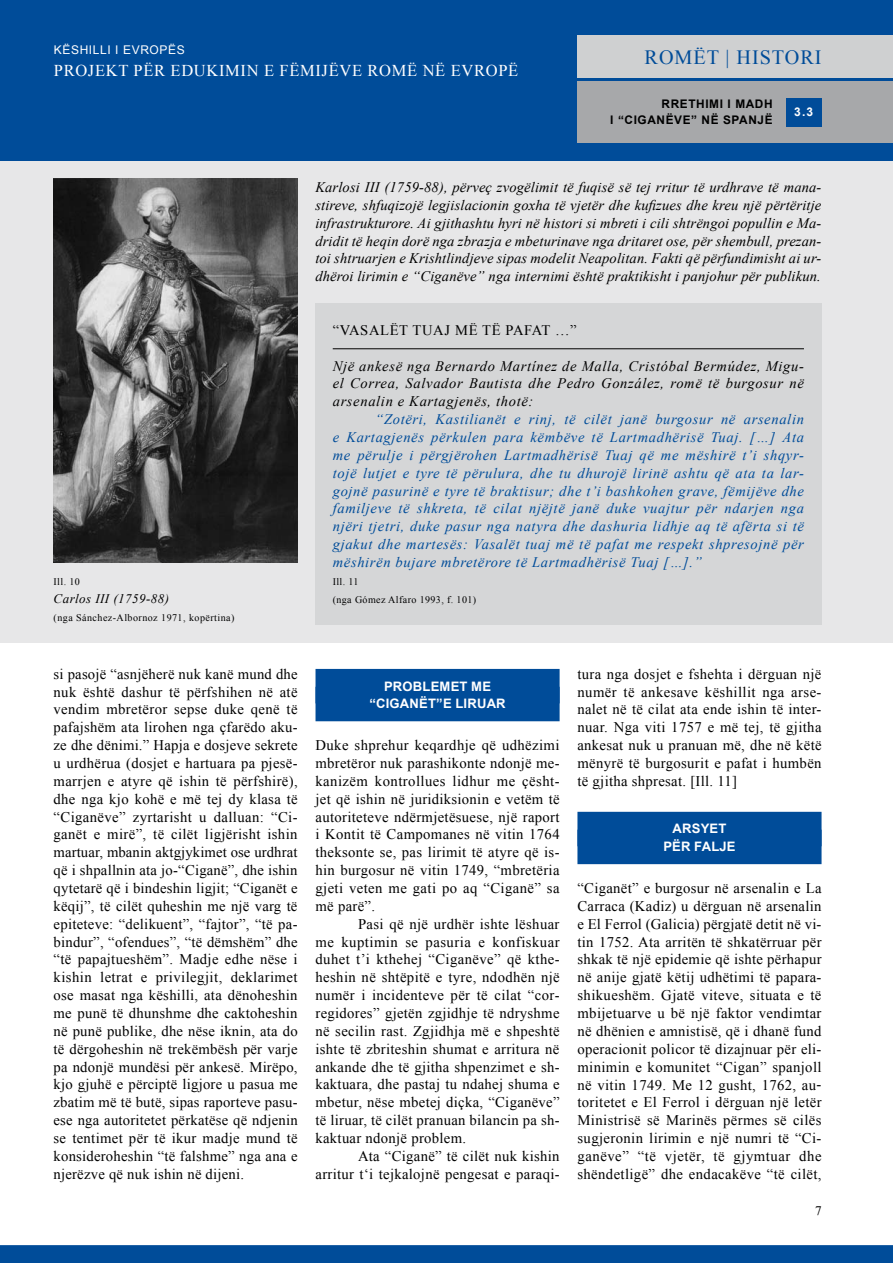
<style>
.page{position:relative;width:893px;height:1263px;background:#fff}
.page>*{position:absolute;margin:0;border:0;box-sizing:border-box;transform-origin:0 0}
.t1{font:20.25px "Times New Roman";letter-spacing:.045em;color:#004c99}
.t2{font:16.5px "Times New Roman";letter-spacing:.04em;color:#fff}
.t3{font:14.7px/17.9px "Times New Roman";letter-spacing:.02em;color:#000;text-align:justify}
.t4{font:italic 14.55px/17.9px "Times New Roman";letter-spacing:.01em;color:#000;text-align:justify}
.t5{font:italic 14.55px/17.9px "Times New Roman";letter-spacing:.045em;color:#004c99;text-align:justify}
.t6{font:14.55px "Times New Roman";letter-spacing:.045em;color:#000}
.t7{font:700 13.05px/17.9px "Arial";letter-spacing:.015em;color:#fff;text-align:center}
.t8{font:italic 13.05px "Times New Roman";letter-spacing:.035em;color:#000}
.t9{font:12px "Arial";letter-spacing:.05em;color:#fff}
.t10{font:700 12px "Arial";color:#fff}
.t11{font:700 11.85px/16px "Arial";letter-spacing:.05em;color:#000;text-align:right}
.t12{font:10.05px/17.9px "Times New Roman";letter-spacing:.045em;color:#000}
</style>
<div class="page">
<div style="left:0;top:147px;width:893px;height:496px;background:#e7e7e8"></div>
<div style="left:0;top:0;width:893px;height:161px;background:#004c99"></div>
<div style="left:577px;top:81px;width:316px;height:62px;background:#a7a8aa"></div>
<div style="left:577px;top:36px;width:316px;height:42px;background:#cfd0d1"></div>
<div style="left:786px;top:98px;width:35px;height:28px;background:#004c99"></div>
<div style="left:0;top:1245px;width:893px;height:18px;background:#004c99"></div>
<div style="left:315px;top:669px;width:245px;height:34px;background:#004c99"></div>
<div style="left:315px;top:687px;width:245px;height:34px;background:#004c99"></div>
<div style="left:577px;top:812px;width:244px;height:34px;background:#004c99"></div>
<div style="left:577px;top:830px;width:244px;height:34px;background:#004c99"></div>
<img style="left:54px;top:179px;width:243px;height:384px">
<div style="left:315px;top:304px;width:506px;height:321px;background:#d5d6d7"></div>
<hr style="left:333px;top:348px;width:471px;height:1px;background:#000">
<p class="t9" style="left:54px;top:42px;width:132px">KËSHI LLI I EVROPËS</p>
<p class="t2" style="left:54px;top:59px;width:22px">Projekt</p>
<p class="t2" style="left:134px;top:59px;width:353px">Për Edukimin e fëmijëve romë nË Evrop</p>
<p class="t2" style="left:508px;top:59px;width:12px">ë</p>
<h1 class="t1" style="left:645px;top:44px;width:177px">ROMËT | HISTORI</h1>
<p class="t10" style="left:794px;top:104px;width:21px">3.3</p>
<p class="t11" style="left:610px;top:97px;width:164px">RRETHIMI I MADH<br>I “CIGANËVE” NË SPANJË</p>
<p class="t12" style="left:54px;top:572px;width:28px">Ill. 10</p>
<p class="t8" style="left:54px;top:589px;width:117px">Carlos III (1759-88)</p>
<p class="t12" style="left:54px;top:608px;width:182px">(nga Sánchez-Albornoz 1971, kopërtina)</p>
<p class="t4" style="left:315px;top:178px;width:508px">Karlosi III (1759-88), përveç zvogëlimit të fuqisë së tej rritur të urdhrave të mana&shy;stireve, shfuqizojë legjislacionin goxha të vjetër dhe kufizues dhe kreu një përtëritje infrastrukturore. Ai gjithashtu hyri në histori si mbreti i cili shtrëngoi popullin e Ma&shy;dridit të heqin dorë nga zbrazja e mbeturinave nga dritaret ose, për shembull, prezan&shy;toi shtruarjen e Krishtlindjeve sipas modelit Neapolitan. Fakti që përfundimisht ai ur&shy;dhëroi lirimin e “Ciganëve” nga internimi është praktikisht i panjohur për publikun.</p>
<p class="t6" style="left:333px;top:320px;width:48px">“VASALË</p>
<p class="t6" style="left:399px;top:320px;width:125px">T TUAJ MË TË PAFA</p>
<p class="t6" style="left:541px;top:320px;width:37px">T …”</p>
<p class="t4" style="left:333px;top:356px;width:473px">Një ankesë nga Bernardo Martínez de Malla, Cristóbal Bermúdez, Migu&shy;el Correa, Salvador Bautista dhe Pedro González, romë të burgosur në arsenalin e Kartagjenës, thotë:</p>
<p class="t5" style="left:333px;top:410px;width:473px;text-indent:43px">“Zotëri, Kastilianët e rinj, të cilët janë burgosur në arsenalin e Kartagjenës përkulen para këmbëve të Lartmadhërisë Tuaj. […] Ata me përulje i përgjërohen Lartmadhërisë Tuaj që me mëshirë t’i shqyr&shy;tojë lutjet e tyre të përulura, dhe tu dhurojë lirinë ashtu që ata ta lar&shy;gojnë pasurinë e tyre të braktisur; dhe t’i bashkohen grave, fëmijëve dhe familjeve të shkreta, të cilat njëjtë janë duke vuajtur për ndarjen nga njëri tjetri, duke pasur nga natyra dhe dashuria lidhje aq të afërta si të gjakut dhe martesës: Vasalët tuaj më të pafat me respekt shpresojnë për mëshirën bujare mbretërore të Lartmadhërisë Tuaj […].”</p>
<p class="t12" style="left:333px;top:572px;width:145px">Ill. 11<br>(nga Gómez Alfaro 1993, f. 101)</p>
<p class="t3" style="left:54px;top:665px;width:246px">si pasojë “asnjëherë nuk kanë mund dhe nuk është dashur të përfshihen në atë vendim mbretëror sepse duke qenë të pafajshëm ata lirohen nga çfarëdo aku&shy;ze dhe dënimi.” Hapja e dosjeve sekrete u urdhërua (dosjet e hartuara pa pjesë&shy;marrjen e atyre që ishin të përfshirë), dhe nga kjo kohë e më tej dy klasa të “Ciganëve” zyrtarisht u dalluan: “Ci&shy;ganët e mirë”, të cilët ligjërisht ishin martuar, mbanin aktgjykimet ose urdhrat që i shpallnin ata jo-“Ciganë”, dhe ishin qytetarë që i bindeshin ligjit; “Ciganët e këqij”, të cilët quheshin me një varg të epiteteve: “delikuent”, “fajtor”, “të pa&shy;bindur”, “ofendues”, “të dëmshëm” dhe “të papajtueshëm”. Madje edhe nëse i kishin letrat e privilegjit, deklarimet ose masat nga këshilli, ata dënoheshin me punë të dhunshme dhe caktoheshin në punë publike, dhe nëse iknin, ata do të dërgoheshin në trekëmbësh për varje pa ndonjë mundësi për ankesë. Mirëpo, kjo gjuhë e përciptë ligjore u pasua me zbatim më të butë, sipas raporteve pasu&shy;ese nga autoritetet përkatëse që ndjenin se tentimet për të ikur madje mund të konsideroheshin “të falshme” nga ana e njerëzve që nuk ishin në dijeni.</p>
<p class="t7" style="left:384px;top:677px;width:57px">PROBLEMET</p>
<p class="t7" style="left:471px;top:677px;width:11px">ME</p>
<p class="t7" style="left:369px;top:695px;width:17px">“CIGANËT</p>
<p class="t7" style="left:436px;top:695px;width:71px">”E LIRUAR</p>
<p class="t3" style="left:315px;top:736px;width:246px">Duke shprehur keqardhje që udhëzimi mbretëror nuk parashikonte ndonjë me&shy;kanizëm kontrollues lidhur me çësht&shy;jet që ishin në juridiksionin e vetëm të autoriteteve ndërmjetësuese, një raport i Kontit të Campomanes në vitin 1764 theksonte se, pas lirimit të atyre që is&shy;hin burgosur në vitin 1749, “mbretëria gjeti veten me gati po aq “Ciganë” sa më parë”.</p>
<p class="t3" style="left:315px;top:915px;width:246px;text-indent:43px">Pasi që një urdhër ishte lëshuar me kuptimin se pasuria e konfiskuar duhet t’i kthehej “Ciganëve” që kthe&shy;heshin në shtëpitë e tyre, ndodhën një numër i incidenteve për të cilat “cor&shy;regidores” gjetën zgjidhje të ndryshme në secilin rast. Zgjidhja më e shpeshtë ishte të zbriteshin shumat e arritura në ankande dhe të gjitha shpenzimet e sh&shy;kaktuara, dhe pastaj tu ndahej shuma e mbetur, nëse mbetej diçka, “Ciganëve” të liruar, të cilët pranuan bilancin pa sh&shy;kaktuar ndonjë problem.</p>
<p class="t3" style="left:315px;top:1147px;width:246px;text-align:right">Ata “Ciganë” të cilët nuk kishin<br>arritur t‘i tejkalojnë pengesat e paraqi-</p>
<p class="t3" style="left:577px;top:665px;width:246px">tura nga dosjet e fshehta i dërguan një numër të ankesave këshillit nga arse&shy;nalet në të cilat ata ende ishin të inter&shy;nuar. Nga viti 1757 e më tej, të gjitha ankesat nuk u pranuan më, dhe në këtë mënyrë të burgosurit e pafat i humbën të gjitha shpresat. [Ill. 11]</p>
<p class="t7" style="left:663px;top:820px;width:65px">ARSYET<br>PË R FALJE</p>
<p class="t3" style="left:577px;top:879px;width:246px">“Ciganët” e burgosur në arsenalin e La Carraca (Kadiz) u dërguan në arsenalin e El Ferrol (Galicia) përgjatë detit në vi&shy;tin 1752. Ata arritën të shkatërruar për shkak të një epidemie që ishte përhapur në anije gjatë këtij udhëtimi të papara&shy;shikueshëm. Gjatë viteve, situata e të mbijetuarve u bë një faktor vendimtar në dhënien e amnistisë, që i dhanë fund operacionit policor të dizajnuar për eli&shy;minimin e komunitet “Cigan” spanjoll në vitin 1749. Me 12 gusht, 1762, au&shy;toritetet e El Ferrol i dërguan një letër Ministrisë së Marinës përmes së cilës sugjeronin lirimin e një numri të “Ci&shy;ganëve” “të vjetër, të gjymtuar dhe shëndetligë” dhe endacakëve “të cilët,</p>
</div>
